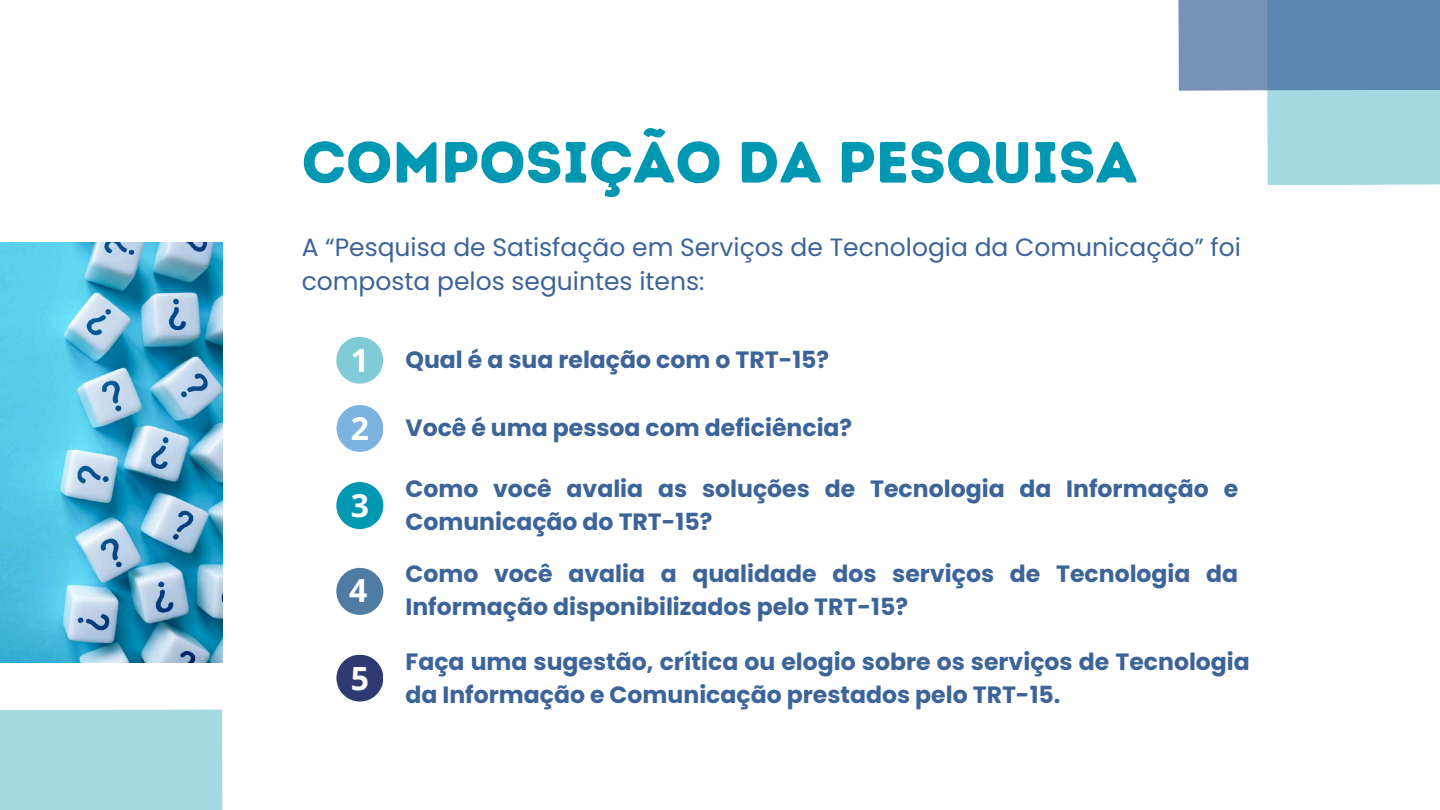
<style>
.page{position:relative;width:1440px;height:810px;background:#fff}
.page>*{position:absolute;margin:0;border:0;box-sizing:border-box;transform-origin:0 0}
.t1{font:58px "Intro Rust Base";color:#0097b2}
.t2{font:700 32px "Open Sans";color:#fff}
.t3{font:25px/34.5px "Poppins";color:#3c6499}
.t4{font:700 23.6px/33px "Poppins";color:#3c6499}
.s1{font-family:"Open Sans";font-size:32px;color:#fff}
</style>
<div class="page">
<div style="left:0;top:709px;width:223px;height:101px;background:#a6dae3"></div>
<svg style="left:1178px;top:0;width:262px;height:185px"></svg>
<img style="left:0;top:243px;width:223px;height:420px">
<div style="left:336px;top:568px;width:47px;height:47px;background:#507ba2;border-radius:50%"></div>
<div style="left:336px;top:655px;width:47px;height:47px;background:#2e3a71;border-radius:50%"></div>
<div style="left:336px;top:482px;width:47px;height:47px;background:#0097b2;border-radius:50%"></div>
<div style="left:337px;top:405px;width:46px;height:47px;background:#7db3e1;border-radius:50%"></div>
<div style="left:336px;top:337px;width:47px;height:47px;background:#80cbd8;border-radius:50%"></div>
<h1 class="t1" style="left:302px;top:127px;width:837px">COMPOSIÇÃO DA PESQUISA</h1>
<p class="t3" style="left:302px;top:230px;width:941px">A “Pesquisa de Satisfação em Serviços de Tecnologia da Comunicação” foi composta pelos seguintes itens:</p>
<h2 class="t2" style="left:351px;top:338px;width:20px">1</h2>
<p class="t4" style="left:405px;top:343px;width:425px">Qual é a sua relação com o TRT-15?</p>
<p class="t4" style="left:351px;top:411px;width:503px"><span class="s1">2</span> Você é uma pessoa com deficiência?</p>
<h2 class="t2" style="left:351px;top:483px;width:20px">3</h2>
<h2 class="t2" style="left:349px;top:568px;width:20px">4</h2>
<h2 class="t2" style="left:351px;top:656px;width:20px">5</h2>
<p class="t4" style="left:405px;top:472px;width:834px">Como você avalia as soluções de Tecnologia da Informação e<br>Comunicação do TRT-15?</p>
<p class="t4" style="left:405px;top:558px;width:834px">Como você avalia a qualidade dos serviços de Tecnologia da<br>Informação disponibilizados pelo TRT-15?</p>
<p class="t4" style="left:405px;top:645px;width:846px">Faça uma sugestão, crítica ou elogio sobre os serviços de Tecnologia da Informação e Comunicação prestados pelo TRT-15.</p>
</div>
